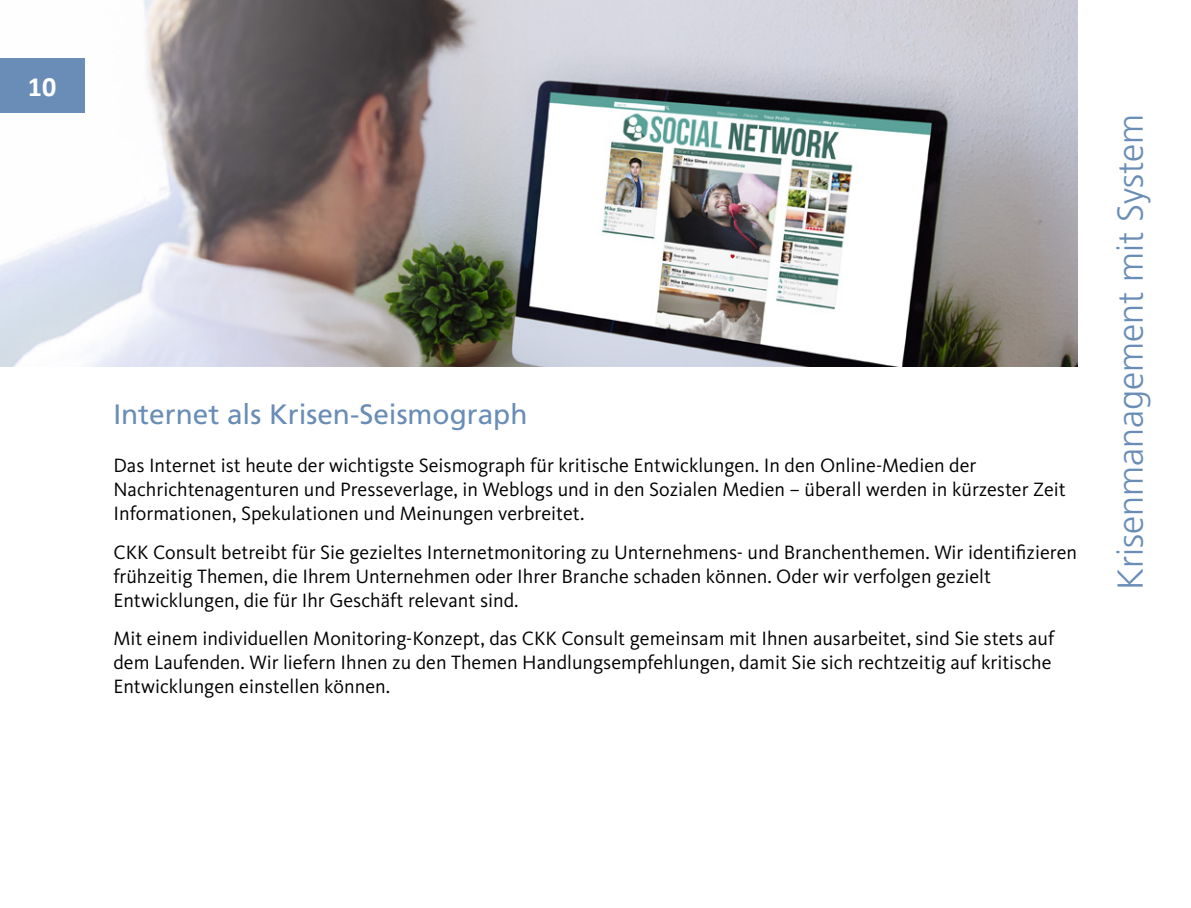
<style>
.page{position:relative;width:1191px;height:908px;background:#fff}
.page>*{position:absolute;margin:0;border:0;box-sizing:border-box;transform-origin:0 0}
.t1{font:300 36px "Frutiger";color:#698db6}
.body_text{font:28px "Frutiger";color:#698db6}
.t2{font:700 28px "Calibri";color:#fff}
.body_text-2{font:20px/24px "Kievit";color:#000}
</style>
<div class="page">
<img style="left:0;top:0;width:1077px;height:366px">
<div style="left:0;top:58px;width:85px;height:55px;background:#698db6"></div>
<h2 class="t2" style="left:28px;top:69px;width:30px">10</h2>
<p class="body_text" style="left:113px;top:398px;width:415px">Internet als Krisen-Seismograph</p>
<p class="body_text-2" style="left:113px;top:453px;width:954px">Das Internet ist heute der wichtigste Seismograph für kritische Entwicklungen. In den Online-Medien der<br>Nachrichtenagenturen und Presseverlage, in Weblogs und in den Sozialen Medien – überall werden in kürzester Zeit<br>Informationen, Spekulationen und Meinungen verbreitet.</p>
<p class="body_text-2" style="left:113px;top:540px;width:965px">CKK Consult betreibt für Sie gezieltes Internetmonitoring zu Unternehmens- und Branchenthemen. Wir identifizieren frühzeitig Themen, die Ihrem Unternehmen oder Ihrer Branche schaden können. Oder wir verfolgen gezielt<br>Entwicklungen, die für Ihr Geschäft relevant sind.</p>
<p class="body_text-2" style="left:113px;top:626px;width:942px">Mit einem individuellen Monitoring-Konzept, das CKK Consult gemeinsam mit Ihnen ausarbeitet, sind Sie stets auf dem Laufenden. Wir liefern Ihnen zu den Themen Handlungsempfehlungen, damit Sie sich rechtzeitig auf kritische<br>Entwicklungen einstellen können.</p>
<h1 class="t1" style="left:1110px;top:589px;width:477px;rotate:-90deg">Krisenmanagement mit System</h1>
</div>
